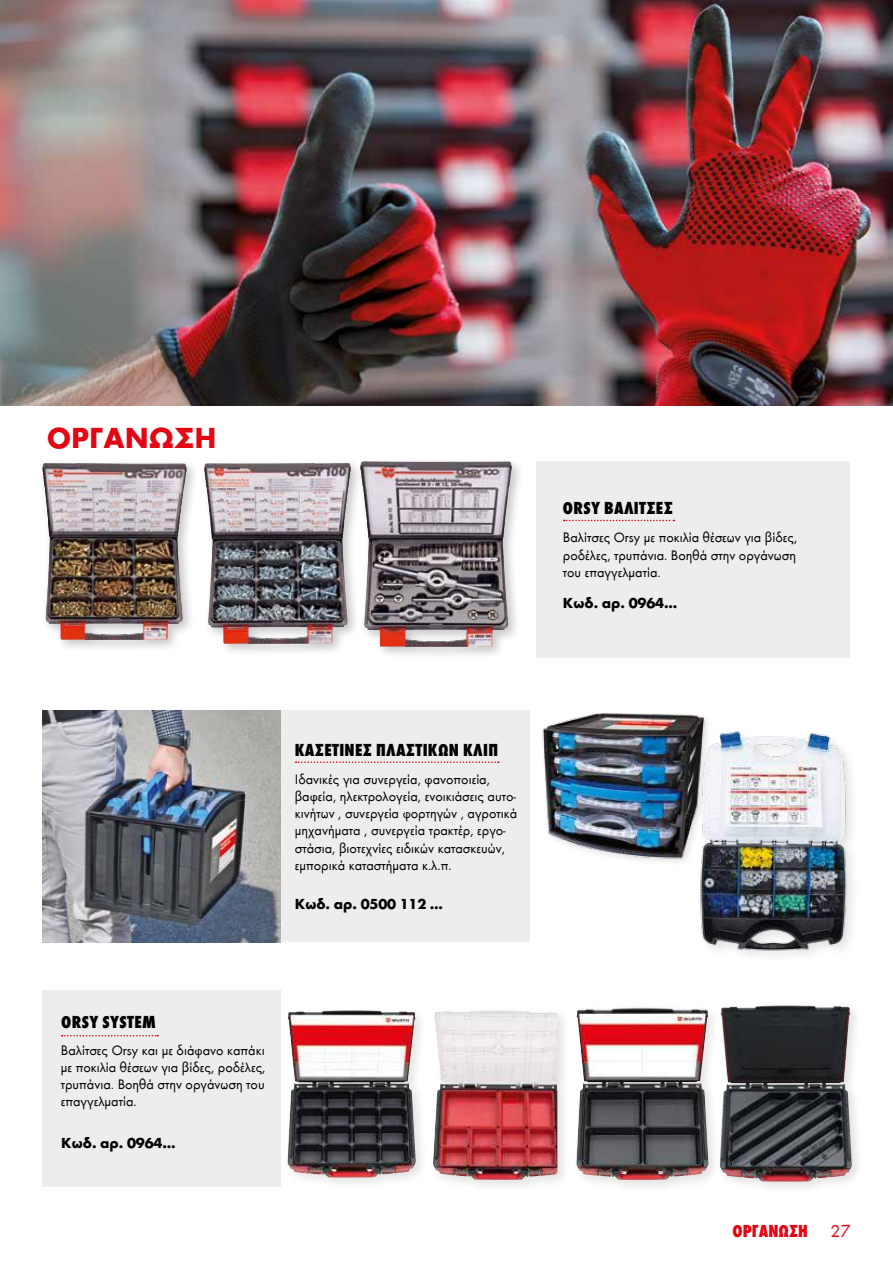
<style>
.page{position:relative;width:893px;height:1263px;background:#fff}
.page>*{position:absolute;margin:0;border:0;box-sizing:border-box;transform-origin:0 0}
.t1{font:700 30px "Wuerth";color:#e30613}
.t2{font:800 condensed 18px "Wuerth";letter-spacing:.02em;color:#000}
.t3{font:800 condensed 18px "Wuerth";color:#e30613}
.t4{font:18px "Wuerth";color:#e30613}
.t5{font:700 15px "Wuerth";letter-spacing:-.01em;color:#000}
.t6{font:14.25px/17.1px "Wuerth";color:#000;text-align:justify}
</style>
<div class="page">
<svg style="left:0;top:0;width:1px;height:246px"></svg>
<div style="left:536px;top:461px;width:314px;height:197px;background:#ededed"></div>
<div style="left:281px;top:710px;width:249px;height:232px;background:#ededed"></div>
<div style="left:38px;top:458px;width:161px;height:195px;background:#000;opacity:.12"></div>
<div style="left:199px;top:458px;width:165px;height:199px;background:#000;opacity:.12"></div>
<div style="left:43px;top:990px;width:238px;height:197px;background:#ededed"></div>
<svg style="left:62px;top:1035px;width:96px;height:1px"></svg>
<div style="left:428px;top:1005px;width:143px;height:188px;background:#000;opacity:.12"></div>
<img style="left:433px;top:1010px;width:124px;height:170px">
<div style="left:283px;top:1005px;width:146px;height:186px;background:#000;opacity:.12"></div>
<img style="left:287px;top:1010px;width:129px;height:167px">
<div style="left:356px;top:457px;width:169px;height:203px;background:#000;opacity:.12"></div>
<div style="left:571px;top:1003px;width:151px;height:190px;background:#000;opacity:.12"></div>
<img style="left:576px;top:1008px;width:132px;height:172px">
<svg style="left:564px;top:520px;width:110px;height:1px"></svg>
<svg style="left:296px;top:761px;width:203px;height:2px"></svg>
<img style="left:1px;top:0;width:892px;height:406px">
<div style="left:715px;top:1001px;width:149px;height:193px;background:#000;opacity:.12"></div>
<img style="left:720px;top:1005px;width:132px;height:177px">
<img style="left:542px;top:713px;width:166px;height:149px">
<img style="left:43px;top:710px;width:238px;height:232px">
<img style="left:693px;top:726px;width:159px;height:229px">
<h1 class="t1" style="left:47px;top:416px;width:171px">ΟΡΓΑΝΩΣΗ</h1>
<p class="t2" style="left:563px;top:495px;width:111px">ORSY ΒΑΛΙΤΣΕΣ</p>
<p class="t6" style="left:563px;top:528px;width:236px">Βαλίτσες Orsy με ποκιλία θέσεων για βίδες, ροδέλες, τρυπάνια. Βοηθά στην οργάνωση του επαγγελματία.</p>
<p class="t5" style="left:563px;top:592px;width:116px">Κωδ. αρ. 0964...</p>
<p class="t2" style="left:295px;top:737px;width:205px">ΚΑΣΕΤΙΝΕΣ ΠΛΑΣΤΙΚΩΝ ΚΛΙΠ</p>
<p class="t6" style="left:295px;top:770px;width:224px;text-align:left">Ιδανικές για συνεργεία, φανοποιεία, βαφεία, ηλεκτρολογεία, ενοικιάσεις αυτο&shy;κινήτων , συνεργεία φορτηγών , αγροτικά μηχανήματα , συνεργεία τρακτέρ, εργο&shy;στάσια, βιοτεχνίες ειδικών κατασκευών, εμπορικά καταστήματα κ.λ.π.</p>
<p class="t5" style="left:295px;top:893px;width:150px">Κωδ. αρ. 0500 112 ...</p>
<p class="t2" style="left:61px;top:1010px;width:96px">ORSY SYSTEM</p>
<p class="t6" style="left:61px;top:1041px;width:206px">Βαλίτσες Orsy και με διάφανο καπάκι με ποκιλία θέσεων για βίδες, ροδέλες, τρυπάνια. Βοηθά στην οργάνωση του επαγγελματία.</p>
<p class="t5" style="left:61px;top:1131px;width:116px">Κωδ. αρ. 0964...</p>
<p class="t3" style="left:733px;top:1218px;width:77px">ΟΡΓΑΝΩΣΗ</p>
<p class="t4" style="left:830px;top:1218px;width:21px">27</p>
</div>
